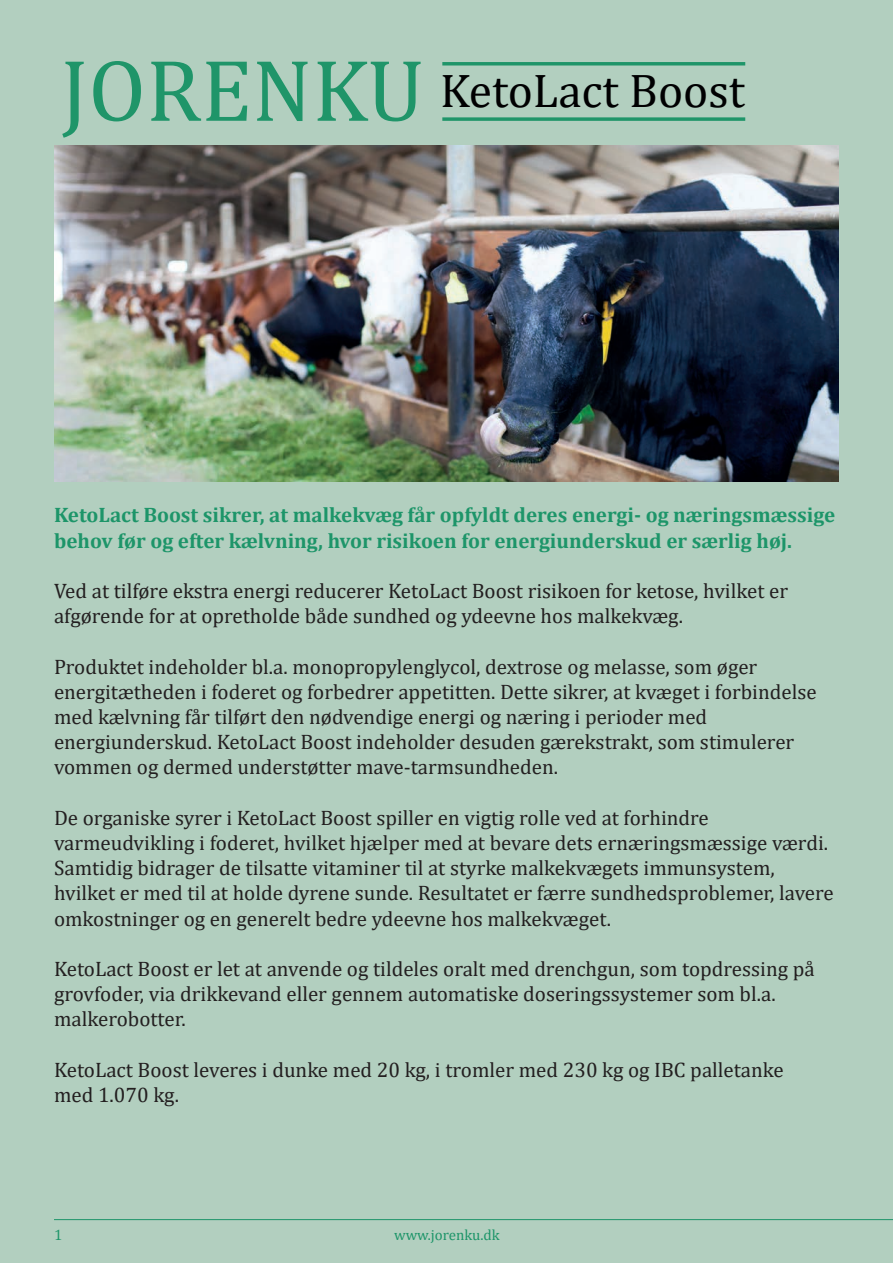
<style>
.page{position:relative;width:893px;height:1263px;background:#b2cfbf}
.page>*{position:absolute;margin:0;border:0;box-sizing:border-box;transform-origin:0 0}
.t1{font:47.55px "Cambria";color:#000001}
.t2{font:21px/25.2px "Cambria";color:#231f20}
.t3{font:700 21px/25.2px "Cambria";color:#1d9569}
.t4{font:15px "Cambria";color:#1d9569}
.s1{font-size:88.65px;color:#1f9569}
</style>
<div class="page">
<hr style="left:54px;top:1219px;width:839px;height:1px;background:#1d9569">
<hr style="left:442px;top:62px;width:303px;height:3px;background:#1f9569">
<svg style="left:442px;top:117px;width:303px;height:4px"></svg>
<img style="left:54px;top:146px;width:785px;height:335px">
<h1 class="t1" style="left:61px;top:63px;width:685px"><span class="s1">JORENKU</span> KetoLact Boost</h1>
<p class="t3" style="left:54px;top:502px;width:783px">KetoLact Boost sikrer, at malkekvæg får opfyldt deres energi- og næringsmæssige behov før og efter kælvning, hvor risikoen for energiunderskud er særlig høj.</p>
<p class="t2" style="left:54px;top:578px;width:736px">Ved at tilføre ekstra energi reducerer KetoLact Boost risikoen for ketose, hvilket er afgørende for at opretholde både sundhed og ydeevne hos malkekvæg.</p>
<p class="t2" style="left:54px;top:654px;width:764px">Produktet indeholder bl.a. monopropylenglycol, dextrose og melasse, som øger energitætheden i foderet og forbedrer appetitten. Dette sikrer, at kvæget i forbindelse med kælvning får tilført den nødvendige energi og næring i perioder med energiunderskud. KetoLact Boost indeholder desuden gærekstrakt, som stimulerer vommen og dermed understøtter mave-tarmsundheden.</p>
<p class="t2" style="left:54px;top:805px;width:781px">De organiske syrer i KetoLact Boost spiller en vigtig rolle ved at forhindre varmeudvikling i foderet, hvilket hjælper med at bevare dets ernæringsmæssige værdi.<br>Samtidig bidrager de tilsatte vitaminer til at styrke malkekvægets immunsystem, hvilket er med til at holde dyrene sunde. Resultatet er færre sundhedsproblemer, lavere omkostninger og en generelt bedre ydeevne hos malkekvæget.</p>
<p class="t2" style="left:54px;top:956px;width:762px">KetoLact Boost er let at anvende og tildeles oralt med drenchgun, som topdressing på grovfoder, via drikkevand eller gennem automatiske doseringssystemer som bl.a. malkerobotter.</p>
<p class="t2" style="left:54px;top:1057px;width:731px">KetoLact Boost leveres i dunke med 20 kg, i tromler med 230 kg og IBC palletanke med 1.070 kg.</p>
<p class="t4" style="left:54px;top:1226px;width:10px">1</p>
<p class="t4" style="left:394px;top:1226px;width:107px">www.jorenku.dk</p>
</div>
